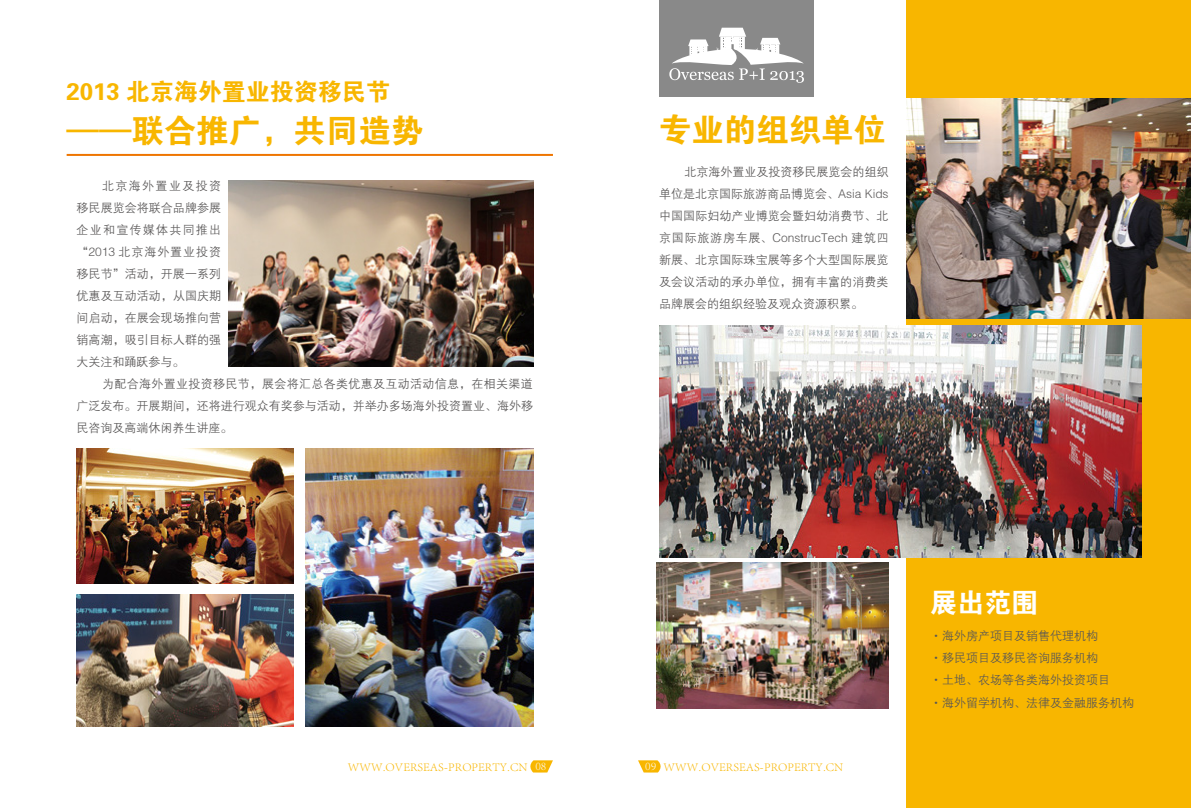
<style>
.page{position:relative;width:1191px;height:808px;background:#fff}
.page>*{position:absolute;margin:0;border:0;box-sizing:border-box;transform-origin:0 0}
.t1{font:32.4px "FZDHTJW GB1 0";color:#f8b600}
.t2{font:27px "FZDHTJW GB1 0";color:#fff}
.t3{font:24px "FZDHTJW GB1 0";color:#f8b600}
.t4{font:12px/22px "FZZDXJW GB1 0";color:#595757;text-align:justify}
.t5{font:300 12px "Adobe Song Std";color:#f8b600}
.t6{font:300 12px "Adobe Song Std";color:#fff}
</style>
<div class="page">
<svg style="left:530px;top:760px;width:23px;height:12px"></svg>
<img style="left:228px;top:180px;width:305px;height:186px">
<img style="left:77px;top:448px;width:217px;height:136px">
<img style="left:77px;top:594px;width:217px;height:132px">
<hr style="left:67px;top:154px;width:486px;height:2px;background:#ee7500">
<img style="left:305px;top:448px;width:228px;height:279px">
<div style="left:906px;top:0;width:285px;height:808px;background:#f8b600"></div>
<img style="left:659px;top:325px;width:482px;height:232px">
<svg style="left:638px;top:760px;width:23px;height:12px"></svg>
<img style="left:657px;top:562px;width:232px;height:146px">
<img style="left:906px;top:99px;width:284px;height:220px">
<div style="left:659px;top:0;width:155px;height:96px;background:#898989"></div>
<svg style="left:669px;top:28px;width:135px;height:55px"></svg>
<p class="t3" style="left:67px;top:78px;width:325px">2013 北京海外置业投资移民节</p>
<p class="t1" style="left:67px;top:113px;width:358px">——联合推广，共同造势</p>
<p class="t4" style="left:77px;top:175px;width:146px;text-indent:26px">北京海外置业及投资移民展览会将联合品牌参展企业和宣传媒体共同推出“2013 北京海外置业投资移民节”活动，开展一系列优惠及互动活动，从国庆期间启动，在展会现场推向营销高潮，吸引目标人群的强大关注和踊跃参与。</p>
<p class="t4" style="left:77px;top:373px;width:458px;text-indent:26px">为配合海外置业投资移民节，展会将汇总各类优惠及互动活动信息，在相关渠道广泛发布。开展期间，还将进行观众有奖参与活动，并举办多场海外投资置业、海外移民咨询及高端休闲养生讲座。</p>
<p class="t5" style="left:348px;top:760px;width:181px">WWW.OVERSEAS-PROPERTY.CN</p>
<p class="t6" style="left:535px;top:759px;width:13px">08</p>
<p class="t1" style="left:659px;top:112px;width:228px">专业的组织单位</p>
<p class="t4" style="left:659px;top:161px;width:231px;text-indent:26px">北京海外置业及投资移民展览会的组织单位是北京国际旅游商品博览会、Asia Kids中国国际妇幼产业博览会暨妇幼消费节、北京国际旅游房车展、ConstrucTech 建筑四新展、北京国际珠宝展等多个大型国际展览及会议活动的承办单位，拥有丰富的消费类品牌展会的组织经验及观众资源积累。</p>
<p class="t6" style="left:645px;top:759px;width:13px">09</p>
<p class="t5" style="left:663px;top:760px;width:181px">WWW.OVERSEAS-PROPERTY.CN</p>
<p class="t2" style="left:930px;top:587px;width:109px">展出范围</p>
<p class="t4" style="left:930px;top:626px;width:169px">·海外房产项目及销售代理机构</p>
<p class="t4" style="left:930px;top:648px;width:169px">·移民项目及移民咨询服务机构</p>
<p class="t4" style="left:930px;top:670px;width:181px">·土地、农场等各类海外投资项目</p>
<p class="t4" style="left:930px;top:692px;width:205px">·海外留学机构、法律及金融服务机构</p>
</div>
